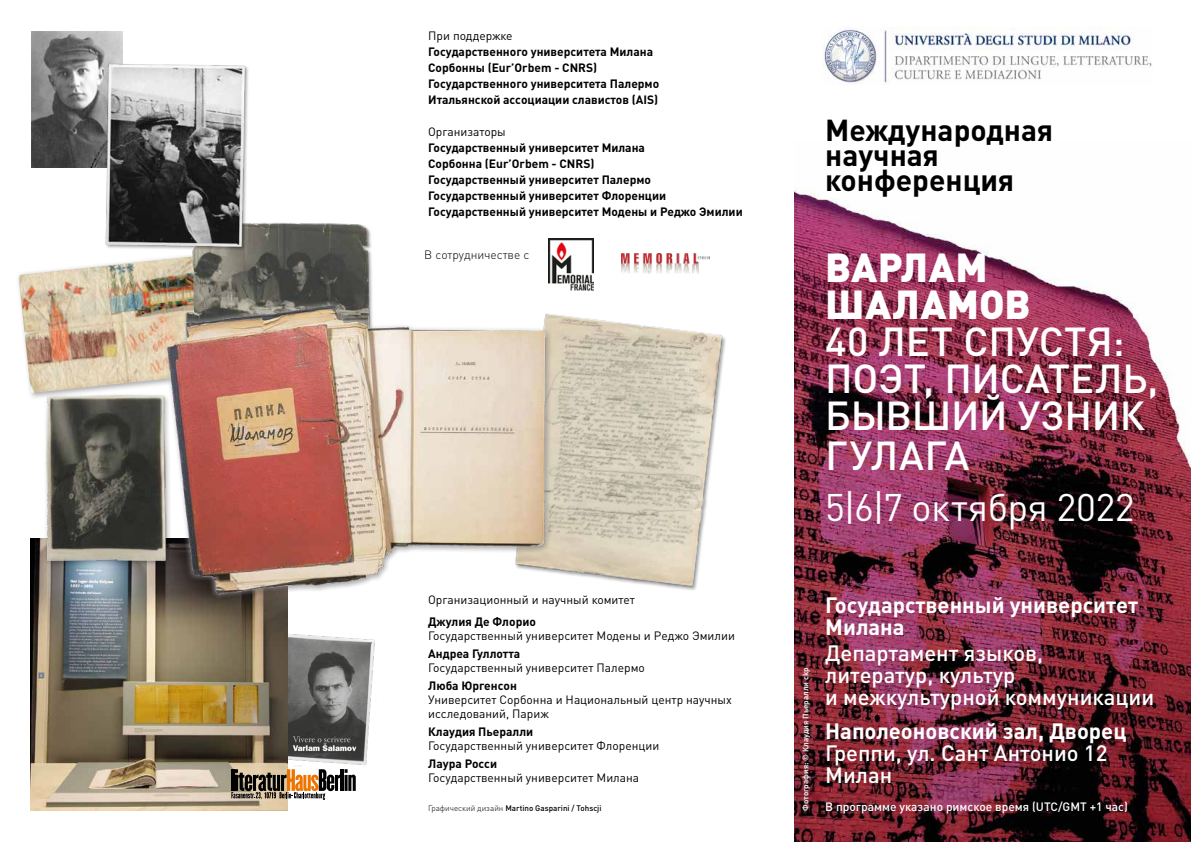
<style>
.page{position:relative;width:1191px;height:842px;background:#fff}
.page>*{position:absolute;margin:0;border:0;box-sizing:border-box;transform-origin:0 0}
.t1{font:500 40px/38px "DIN Pro";letter-spacing:-.005em;color:#fff}
.t2{font:900 40px/37px "DIN Pro";letter-spacing:.01em;color:#fff}
.t3{font:38px "DIN Pro";letter-spacing:-.01em;color:#fff}
.t4{font:700 30px/25px "DIN Pro";color:#000}
.t5{font:500 22px/22px "DIN Pro";color:#fff}
.t6{font:700 22px/22px "DIN Pro";color:#fff}
.t7{font:700 12px/16px "DIN Pro";color:#000}
.t8{font:12px/14px "DIN Pro";color:#000}
.t9{font:500 12px "DIN Pro";color:#fff}
.t10{font:300 12px "DIN Pro";color:#000}
.t11{font:500 8px "DIN Pro";color:#000}
.t12{font:700 8px "DIN Pro";color:#fff}
.s1{font-weight:300}
</style>
<div class="page">
<img style="left:287px;top:633px;width:89px;height:136px">
<img style="left:18px;top:257px;width:155px;height:136px">
<img style="left:173px;top:223px;width:199px;height:69px">
<img style="left:31px;top:539px;width:256px;height:272px">
<img style="left:794px;top:188px;width:397px;height:654px">
<img style="left:824px;top:28px;width:328px;height:57px">
<img style="left:554px;top:314px;width:172px;height:276px">
<img style="left:159px;top:292px;width:395px;height:315px">
<svg style="left:231px;top:769px;width:125px;height:31px"></svg>
<img style="left:31px;top:31px;width:92px;height:137px">
<img style="left:95px;top:62px;width:156px;height:190px">
<svg style="left:619px;top:253px;width:94px;height:21px"></svg>
<img style="left:622px;top:254px;width:87px;height:19px">
<img style="left:549px;top:238px;width:45px;height:53px">
<img style="left:35px;top:394px;width:142px;height:173px">
<p class="t8" style="left:428px;top:29px;width:86px">При поддержке</p>
<p class="t7" style="left:428px;top:44px;width:233px">Государственного университета Милана Сорбонны (Eur’Orbem - CNRS)<br>Государственного университета Палермо Итальянской ассоциации славистов (AIS)</p>
<p class="t8" style="left:428px;top:125px;width:79px">Организаторы</p>
<p class="t7" style="left:428px;top:140px;width:316px">Государственный университет Милана<br>Сорбонна (Eur’Orbem - CNRS)<br>Государственный университет Палермо Государственный университет Флоренции Государственный университет Модены и Реджо Эмилии</p>
<p class="t10" style="left:424px;top:247px;width:106px">В сотрудничестве с</p>
<p class="t8" style="left:428px;top:592px;width:208px">Организационный и научный комитет</p>
<p class="t7" style="left:428px;top:613px;width:109px">Джулия Де Флорио</p>
<p class="t8" style="left:428px;top:628px;width:308px">Государственный университет Модены и Реджо Эмилии</p>
<p class="t7" style="left:428px;top:645px;width:93px">Андреа Гуллотта</p>
<p class="t8" style="left:428px;top:660px;width:218px">Государственный университет Палермо</p>
<p class="t7" style="left:428px;top:677px;width:90px">Люба Юргенсон</p>
<p class="t8" style="left:428px;top:692px;width:305px">Университет Сорбонна и Национальный центр научных исследований, Париж</p>
<p class="t7" style="left:428px;top:723px;width:107px">Клаудия Пьералли</p>
<p class="t8" style="left:428px;top:738px;width:232px">Государственный университет Флоренции</p>
<p class="t7" style="left:428px;top:755px;width:70px">Лаура Росси</p>
<p class="t8" style="left:428px;top:770px;width:212px">Государственный университет Милана</p>
<p class="t11" style="left:428px;top:802px;width:175px"><span class="s1">Графический дизайн</span> Martino Gasparini / Tohscji</p>
<h3 class="t4" style="left:825px;top:116px;width:229px">Международная научная конференция</h3>
<h1 class="t2" style="left:825px;top:247px;width:207px">ВАРЛАМ<br>ШАЛАМОВ</h1>
<h1 class="t1" style="left:825px;top:320px;width:335px">40 ЛЕТ СПУСТЯ:<br>ПОЭТ, ПИСАТЕЛЬ,<br>БЫВШИЙ УЗНИК<br>ГУЛАГА</h1>
<h2 class="t3" style="left:825px;top:481px;width:311px">5|6|7 октября 2022</h2>
<p class="t12" style="left:800px;top:811px;width:145px;rotate:-90deg">Фотография: © Клаудия Пьералли ckp</p>
<h3 class="t6" style="left:825px;top:593px;width:314px">Государственный университет<br>Милана</h3>
<h3 class="t5" style="left:825px;top:641px;width:330px">Департамент языков, литератур, культур<br>и межкультурной коммуникации</h3>
<h3 class="t6" style="left:825px;top:719px;width:303px">Наполеоновский зал, Дворец</h3>
<h3 class="t5" style="left:825px;top:741px;width:284px">Греппи, ул. Сант Антонио 12<br>Милан</h3>
<p class="t9" style="left:825px;top:798px;width:304px">В программе указано римское время (UTC/GMT +1 час)</p>
</div>
